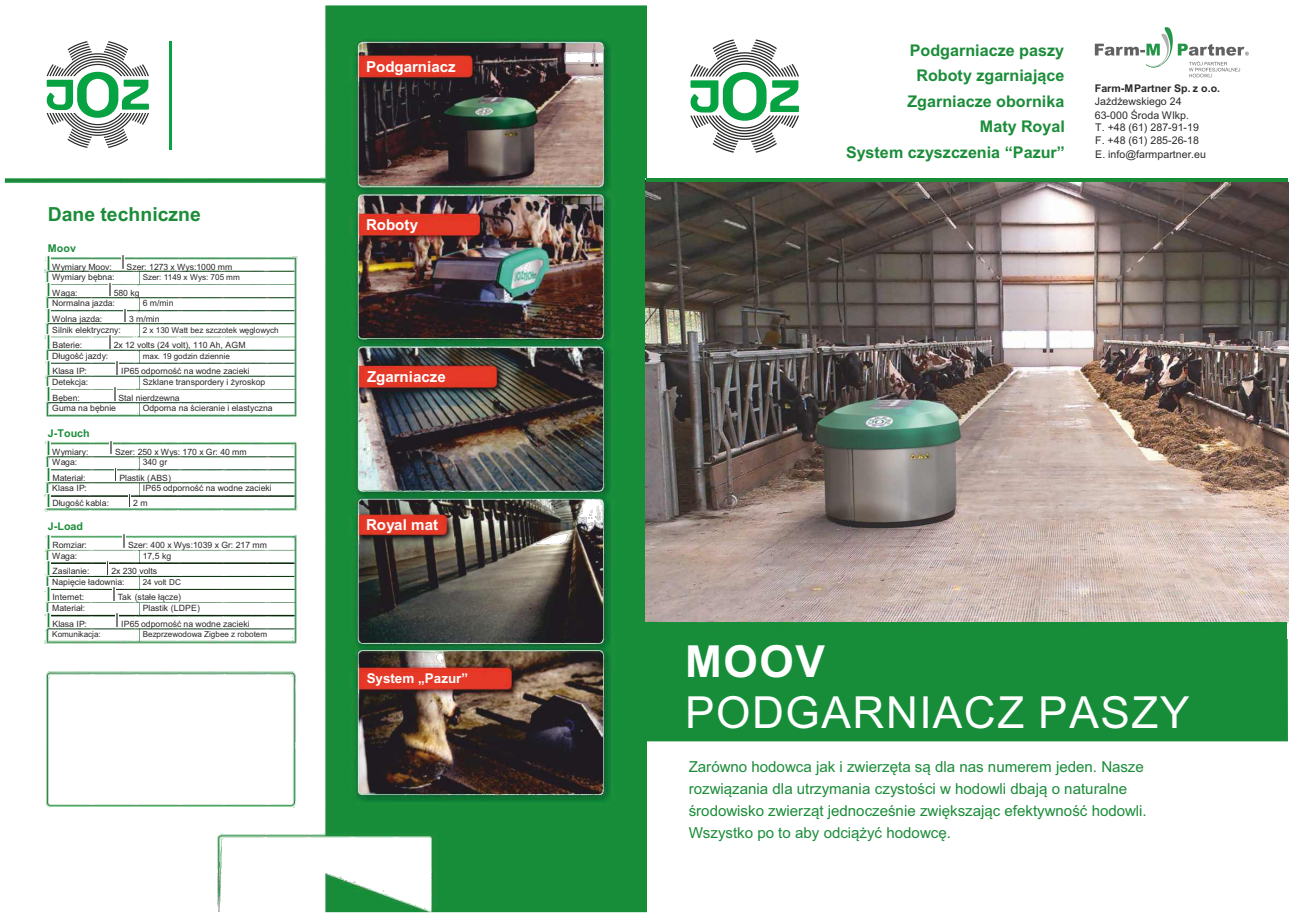
<style>
.page{position:relative;width:1289px;height:919px;background:#fff}
.page>*{position:absolute;margin:0;border:0;box-sizing:border-box;transform-origin:0 0}
.t1{font:44.1px "Arial";letter-spacing:.035em;color:#fefefe}
.t2{font:700 44.1px "Arial";color:#fefefe}
.t3{font:700 19.35px "Arial";color:#1b8d39}
.t4{font:700 16.05px/25.5px "Arial";color:#1b8d39;text-align:right}
.t5{font:15.15px/21.9px "Arial";color:#1b8d39}
.t6{font:700 15.15px "Arial";color:#fefefe}
.t7{font:700 13.5px "Arial";color:#fefefe}
.t8{font:10.65px/13.6px "Arial";color:#2b2a29}
.t9{font:700 10.65px "Arial";color:#2b2a29}
.t10{font:700 10.65px "Arial";color:#1b8d39}
.t11{font:8.7px/10.6px "Arial";color:#2b2a29}
.t12{font:8.1px "Arial";color:#2b2a29}
</style>
<div class="page">
<img style="left:5px;top:5px;width:641px;height:907px">
<div style="left:646px;top:622px;width:641px;height:119px;background:#178d39"></div>
<svg style="left:47px;top:256px;width:3px;height:13px"></svg>
<img style="left:121px;top:255px;width:3px;height:14px">
<img style="left:47px;top:282px;width:3px;height:14px">
<img style="left:108px;top:282px;width:3px;height:14px">
<img style="left:47px;top:308px;width:3px;height:14px">
<img style="left:124px;top:308px;width:3px;height:14px">
<img style="left:47px;top:334px;width:3px;height:14px">
<img style="left:108px;top:334px;width:3px;height:14px">
<img style="left:47px;top:360px;width:3px;height:14px">
<svg style="left:116px;top:360px;width:2px;height:14px"></svg>
<svg style="left:47px;top:387px;width:3px;height:13px"></svg>
<svg style="left:113px;top:387px;width:3px;height:13px"></svg>
<svg style="left:47px;top:441px;width:3px;height:13px"></svg>
<img style="left:110px;top:440px;width:3px;height:14px">
<svg style="left:47px;top:467px;width:3px;height:13px"></svg>
<svg style="left:114px;top:467px;width:3px;height:13px"></svg>
<svg style="left:47px;top:493px;width:3px;height:13px"></svg>
<svg style="left:128px;top:493px;width:3px;height:13px"></svg>
<img style="left:47px;top:534px;width:3px;height:14px">
<img style="left:123px;top:533px;width:3px;height:15px">
<img style="left:47px;top:560px;width:3px;height:14px">
<img style="left:106px;top:560px;width:3px;height:14px">
<img style="left:47px;top:586px;width:3px;height:14px">
<svg style="left:113px;top:586px;width:2px;height:14px"></svg>
<svg style="left:47px;top:613px;width:3px;height:13px"></svg>
<svg style="left:116px;top:613px;width:2px;height:13px"></svg>
<div style="left:645px;top:178px;width:641px;height:5px;background:#0f8b33"></div>
<hr style="left:645px;top:179px;width:641px;height:4px;background:#1b8d39">
<hr style="left:1286px;top:183px;width:1px;height:447px;background:#dcdcdc">
<svg style="left:1286px;top:623px;width:1px;height:15px"></svg>
<svg style="left:46px;top:41px;width:103px;height:107px"></svg>
<hr style="left:169px;top:41px;width:2px;height:109px;background:#07a241">
<svg style="left:690px;top:39px;width:109px;height:114px"></svg>
<img style="left:645px;top:182px;width:643px;height:440px">
<img style="left:1145px;top:27px;width:27px;height:41px">
<img style="left:1147px;top:34px;width:22px;height:33px">
<img style="left:1094px;top:44px;width:150px;height:12px">
<img style="left:1146px;top:44px;width:41px;height:11px">
<img style="left:1193px;top:61px;width:34px;height:4px">
<h2 class="t3" style="left:48px;top:207px;width:154px">Dane techniczne</h2>
<p class="t10" style="left:48px;top:244px;width:30px">Moov</p>
<p class="t11" style="left:52px;top:262px;width:61px">Wymiary Moov:</p>
<p class="t11" style="left:127px;top:262px;width:107px">Szer: 1273 x Wys:1000 mm</p>
<p class="t11" style="left:52px;top:272px;width:64px">Wymiary bębna:</p>
<p class="t12" style="left:143px;top:274px;width:98px">Szer: 1149 x Wys: 705 mm</p>
<p class="t11" style="left:52px;top:288px;width:27px">Waga:</p>
<p class="t11" style="left:52px;top:288px;width:89px;text-indent:61px">580 kg<br>Normalna jazda:</p>
<p class="t11" style="left:143px;top:299px;width:32px">6 m/min</p>
<p class="t11" style="left:52px;top:314px;width:52px">Wolna jazda:</p>
<p class="t11" style="left:129px;top:314px;width:32px">3 m/min</p>
<p class="t11" style="left:52px;top:325px;width:70px">Silnik elektryczny:</p>
<p class="t12" style="left:143px;top:327px;width:137px">2 x 130 Watt bez szczotek węglowych</p>
<p class="t11" style="left:53px;top:340px;width:31px">Baterie:</p>
<p class="t11" style="left:114px;top:340px;width:133px">2x 12 volts (24 volt), 110 Ah, AGM</p>
<p class="t11" style="left:52px;top:351px;width:58px">Długość jazdy:</p>
<p class="t12" style="left:143px;top:353px;width:89px">max. 19 godzin dziennie</p>
<p class="t11" style="left:53px;top:367px;width:36px">Klasa IP:</p>
<p class="t11" style="left:121px;top:367px;width:130px">IP65 odporność na wodne zacieki</p>
<p class="t11" style="left:52px;top:377px;width:37px">Detekcja:</p>
<p class="t11" style="left:143px;top:377px;width:124px">Szklane transpordery i żyroskop</p>
<p class="t11" style="left:53px;top:393px;width:29px">Bęben:</p>
<p class="t11" style="left:118px;top:393px;width:63px">Stal nierdzewna</p>
<p class="t11" style="left:52px;top:403px;width:65px">Guma na bębnie</p>
<p class="t11" style="left:143px;top:403px;width:131px">Odporna na ścieranie i elastyczna</p>
<p class="t10" style="left:48px;top:429px;width:43px">J-Touch</p>
<p class="t11" style="left:52px;top:447px;width:38px">Wymiary:</p>
<p class="t11" style="left:115px;top:447px;width:133px">Szer: 250 x Wys: 170 x Gr: 40 mm</p>
<p class="t11" style="left:52px;top:457px;width:27px">Waga:</p>
<p class="t11" style="left:143px;top:457px;width:26px">340 gr</p>
<p class="t11" style="left:53px;top:473px;width:35px">Materiał:</p>
<p class="t11" style="left:119px;top:473px;width:53px">Plastik (ABS)</p>
<p class="t11" style="left:52px;top:484px;width:36px">Klasa IP:</p>
<p class="t11" style="left:143px;top:484px;width:130px">IP65 odporność na wodne zacieki</p>
<p class="t11" style="left:53px;top:498px;width:58px">Długość kabla:</p>
<p class="t11" style="left:133px;top:498px;width:16px">2 m</p>
<p class="t10" style="left:48px;top:522px;width:37px">J-Load</p>
<p class="t11" style="left:53px;top:540px;width:36px">Romziar:</p>
<p class="t11" style="left:128px;top:540px;width:140px">Szer: 400 x Wys:1039 x Gr: 217 mm</p>
<p class="t11" style="left:52px;top:551px;width:27px">Waga:</p>
<p class="t11" style="left:143px;top:551px;width:30px">17,5 kg</p>
<p class="t11" style="left:53px;top:566px;width:38px">Zasilanie:</p>
<p class="t11" style="left:52px;top:566px;width:106px;text-indent:59px">2x 230 volts<br>Napięcie ładownia:</p>
<p class="t12" style="left:143px;top:579px;width:40px">24 volt DC</p>
<p class="t11" style="left:53px;top:592px;width:33px">Internet:</p>
<p class="t11" style="left:118px;top:592px;width:65px">Tak (stałe łącze)</p>
<p class="t11" style="left:52px;top:603px;width:35px">Materiał:</p>
<p class="t11" style="left:143px;top:603px;width:59px">Plastik (LDPE)</p>
<p class="t11" style="left:53px;top:619px;width:36px">Klasa IP:</p>
<p class="t11" style="left:121px;top:619px;width:130px">IP65 odporność na wodne zacieki</p>
<p class="t12" style="left:52px;top:630px;width:50px">Komunikacja:</p>
<p class="t12" style="left:143px;top:630px;width:126px">Bezprzewodowa Zigbee z robotem</p>
<h3 class="t6" style="left:366px;top:61px;width:91px">Podgarniacz</h3>
<h3 class="t6" style="left:366px;top:219px;width:54px">Roboty</h3>
<h3 class="t6" style="left:367px;top:370px;width:80px">Zgarniacze</h3>
<h3 class="t6" style="left:366px;top:519px;width:74px">Royal mat</h3>
<h3 class="t7" style="left:367px;top:673px;width:103px">System „Pazur”</h3>
<h3 class="t4" style="left:909px;top:39px;width:156px">Podgarniacze paszy</h3>
<h3 class="t4" style="left:916px;top:64px;width:149px">Roboty zgarniające</h3>
<p class="t9" style="left:1094px;top:84px;width:127px">Farm-MPartner Sp. z o.o.</p>
<h3 class="t4" style="left:907px;top:90px;width:159px">Zgarniacze obornika<br>Maty Royal</h3>
<p class="t8" style="left:1094px;top:95px;width:96px">Jażdżewskiego 24<br>63-000 Środa Wlkp.</p>
<p class="t8" style="left:1095px;top:122px;width:105px">T. +48 (61) 287-91-19</p>
<h3 class="t4" style="left:846px;top:141px;width:220px">System czyszczenia “Pazur”</h3>
<p class="t8" style="left:1095px;top:135px;width:112px;line-height:13.2px">F. +48 (61) 285-26-18<br>E. info@farmpartner.eu</p>
<h1 class="t2" style="left:685px;top:645px;width:141px">MOOV</h1>
<h1 class="t1" style="left:685px;top:695px;width:506px">PODGARNIACZ PASZY</h1>
<p class="t5" style="left:688px;top:756px;width:459px">Zarówno hodowca jak i zwierzęta są dla nas numerem jeden. Nasze rozwiązania dla utrzymania czystości w hodowli dbają o naturalne środowisko zwierząt jednocześnie zwiększając efektywność hodowli.<br>Wszystko po to aby odciążyć hodowcę.</p>
</div>
